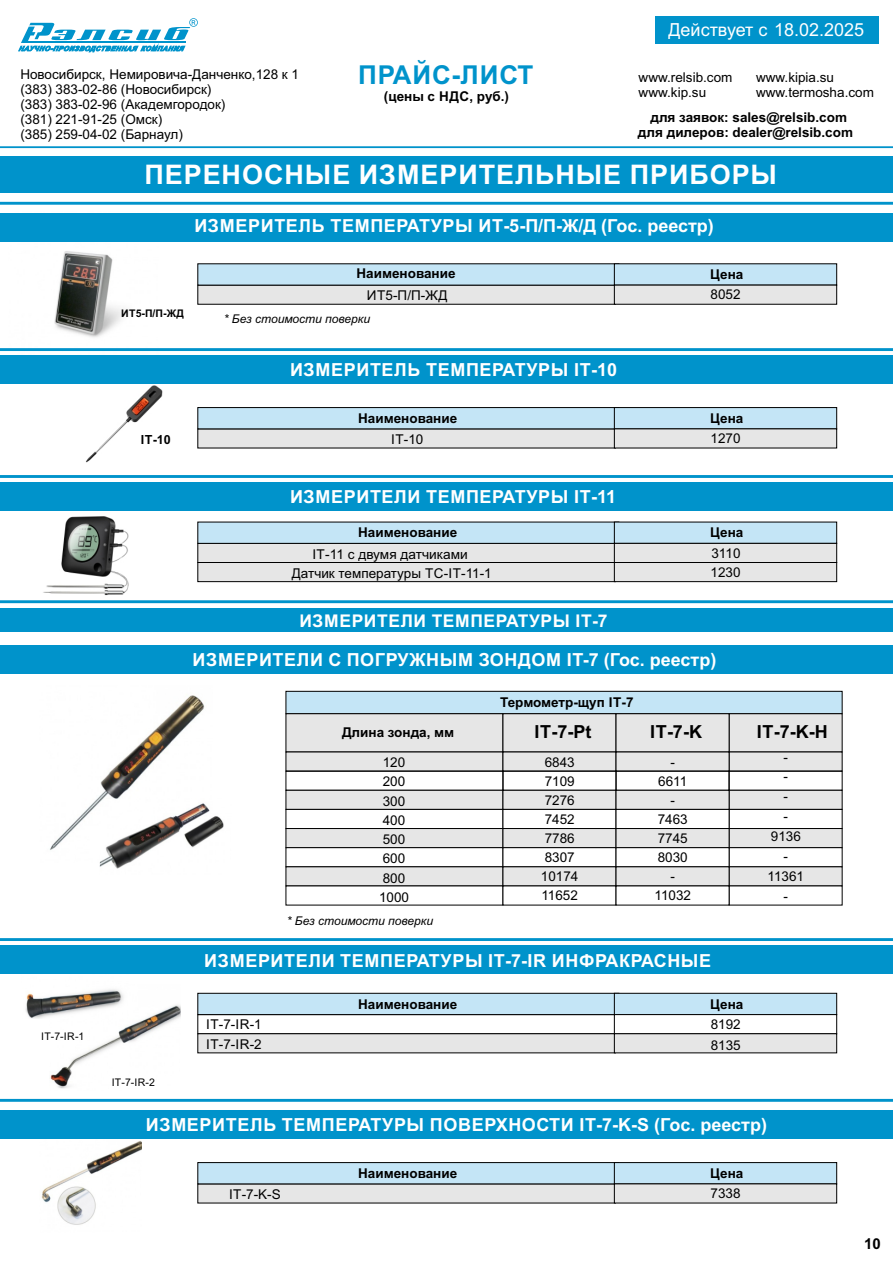
<style>
.page{position:relative;width:893px;height:1263px;background:#fff}
.page>*{position:absolute;margin:0;border:0;box-sizing:border-box;transform-origin:0 0}
.t1{font:700 27px "Arial";letter-spacing:.035em;color:#fff}
.t2{font:700 26.1px "Arial";letter-spacing:.035em;color:#0093cb}
.t3{font:700 18px "Arial";letter-spacing:.035em;color:#fff}
.t4{font:700 18px "Arial";letter-spacing:.035em;color:#000}
.t5{font:18px "Arial";color:#fff}
.t6{font:700 17.55px "Arial";letter-spacing:.035em;color:#fff}
.t7{font:700 15px "Arial";color:#000}
.t8{font:13.5px/19.2px "Arial";color:#000}
.t9{font:700 13.5px/15.1px "Arial";color:#000;text-align:center}
.t10{font:700 12.6px "Arial";color:#000}
.t11{font:italic 12px "Arial";color:#000}
.t12{font:10.5px "Arial";letter-spacing:.035em;color:#000}
.t13{font:700 10.5px "Arial";color:#000}
</style>
<div class="page">
<img style="left:43px;top:516px;width:86px;height:80px">
<img style="left:86px;top:385px;width:77px;height:78px">
<hr style="left:0;top:146px;width:893px;height:2px;background:#0093cb">
<svg style="left:18px;top:18px;width:180px;height:34px"></svg>
<div style="left:0;top:157px;width:893px;height:36px;background:#0093cb"></div>
<svg style="left:197px;top:263px;width:640px;height:42px;background:#c3d3db"></svg>
<svg style="left:285px;top:690px;width:558px;height:82px;background:#cfd8dc"></svg>
<div style="left:285px;top:771px;width:218px;height:20px;border:1px solid #000"></div>
<div style="left:502px;top:771px;width:114px;height:20px;border:1px solid #000"></div>
<div style="left:616px;top:771px;width:113px;height:20px;border:1px solid #000"></div>
<svg style="left:285px;top:789px;width:558px;height:117px"></svg>
<img style="left:50px;top:695px;width:155px;height:155px">
<img style="left:100px;top:798px;width:124px;height:71px">
<svg style="left:197px;top:992px;width:640px;height:62px"></svg>
<svg style="left:197px;top:1162px;width:640px;height:42px;background:#c3d3db"></svg>
<img style="left:50px;top:1005px;width:131px;height:84px">
<img style="left:25px;top:989px;width:103px;height:30px">
<div style="left:0;top:945px;width:893px;height:29px;background:#0093cb"></div>
<hr style="left:0;top:938px;width:893px;height:3px;background:#0093cb">
<img style="left:41px;top:1141px;width:101px;height:84px">
<div style="left:0;top:1110px;width:893px;height:29px;background:#0093cb"></div>
<hr style="left:0;top:1099px;width:893px;height:3px;background:#0093cb">
<img style="left:54px;top:251px;width:69px;height:87px">
<div style="left:0;top:213px;width:893px;height:29px;background:#0093cb"></div>
<hr style="left:0;top:202px;width:893px;height:3px;background:#0093cb">
<div style="left:0;top:608px;width:893px;height:24px;background:#0093cb"></div>
<hr style="left:0;top:600px;width:893px;height:3px;background:#0093cb">
<div style="left:0;top:645px;width:893px;height:29px;background:#0093cb"></div>
<svg style="left:197px;top:407px;width:640px;height:42px;background:#c3d3db"></svg>
<div style="left:0;top:355px;width:893px;height:29px;background:#0093cb"></div>
<hr style="left:0;top:348px;width:893px;height:3px;background:#0093cb">
<div style="left:655px;top:16px;width:224px;height:27px;background:#0093cb"></div>
<div style="left:0;top:482px;width:893px;height:29px;background:#0093cb"></div>
<hr style="left:0;top:475px;width:893px;height:3px;background:#0093cb">
<svg style="left:197px;top:521px;width:640px;height:61px;background:#cbd6db"></svg>
<p class="t8" style="left:20px;top:67px;width:280px;line-height:15.1px">Новосибирск, Немировича-Данченко,128 к 1 (383) 383-02-86 (Новосибирск)<br>(383) 383-02-96 (Академгородок)<br>(381) 221-91-25 (Омск)<br>(385) 259-04-02 (Барнаул)</p>
<h3 class="t5" style="left:668px;top:23px;width:197px">Действует с 18.02.2025</h3>
<h2 class="t2" style="left:358px;top:65px;width:177px">ПРАЙС-ЛИСТ</h2>
<p class="t8" style="left:639px;top:71px;width:95px;line-height:15.1px">www.relsib.com www.kip.su</p>
<p class="t8" style="left:756px;top:69px;width:80px">www.kipia.su</p>
<p class="t9" style="left:384px;top:90px;width:127px">(цены с НДС, руб.)</p>
<p class="t8" style="left:756px;top:84px;width:119px">www.termosha.com</p>
<p class="t9" style="left:638px;top:111px;width:217px">для заявок: sales@relsib.com для дилеров: dealer@relsib.com</p>
<h1 class="t1" style="left:144px;top:165px;width:634px">ПЕРЕНОСНЫЕ ИЗМЕРИТЕЛЬНЫЕ ПРИБОРЫ</h1>
<h3 class="t3" style="left:194px;top:219px;width:521px">ИЗМЕРИТЕЛЬ ТЕМПЕРАТУРЫ ИТ-5-П/П-Ж/Д (Гос. реестр)</h3>
<p class="t12" style="left:41px;top:1032px;width:45px">IT-7-IR-1</p>
<p class="t13" style="left:121px;top:310px;width:64px">ИТ5-П/П-ЖД</p>
<p class="t10" style="left:141px;top:435px;width:31px">IT-10</p>
<p class="t9" style="left:357px;top:267px;width:101px">Наименование</p>
<p class="t9" style="left:710px;top:268px;width:35px">Цена</p>
<p class="t8" style="left:367px;top:287px;width:82px">ИТ5-П/П-ЖД</p>
<p class="t8" style="left:710px;top:286px;width:32px">8052</p>
<p class="t11" style="left:224px;top:314px;width:148px">* Без стоимости поверки</p>
<h3 class="t3" style="left:290px;top:363px;width:328px">ИЗМЕРИТЕЛЬ ТЕМПЕРАТУРЫ IT-10</h3>
<p class="t9" style="left:358px;top:412px;width:101px">Наименование</p>
<p class="t9" style="left:710px;top:412px;width:35px">Цена</p>
<p class="t8" style="left:391px;top:431px;width:34px">IT-10</p>
<p class="t8" style="left:710px;top:430px;width:32px">1270</p>
<p class="t12" style="left:112px;top:1079px;width:45px">IT-7-IR-2</p>
<h3 class="t3" style="left:290px;top:490px;width:327px">ИЗМЕРИТЕЛИ ТЕМПЕРАТУРЫ IT-11</h3>
<p class="t9" style="left:358px;top:526px;width:101px">Наименование</p>
<p class="t8" style="left:292px;top:565px;width:201px">Датчик температуры ТС-IT-11-1</p>
<p class="t8" style="left:710px;top:564px;width:32px">1230</p>
<p class="t9" style="left:710px;top:526px;width:35px">Цена</p>
<p class="t8" style="left:312px;top:546px;width:157px">IT-11 с двумя датчиками</p>
<p class="t8" style="left:711px;top:545px;width:31px">3110</p>
<p class="t6" style="left:299px;top:614px;width:310px">ИЗМЕРИТЕЛИ ТЕМПЕРАТУРЫ IT-7</p>
<h3 class="t3" style="left:193px;top:653px;width:525px">ИЗМЕРИТЕЛИ С ПОГРУЖНЫМ ЗОНДОМ IT-7 (Гос. реестр)</h3>
<p class="t9" style="left:500px;top:696px;width:135px">Термометр-щуп IT-7</p>
<p class="t9" style="left:342px;top:725px;width:114px">Длина зонда, мм</p>
<h3 class="t4" style="left:534px;top:725px;width:58px">IT-7-Pt</h3>
<h3 class="t4" style="left:650px;top:725px;width:53px">IT-7-K</h3>
<h3 class="t4" style="left:757px;top:725px;width:72px">IT-7-K-H</h3>
<p class="t8" style="left:654px;top:754px;width:38px;text-align:center">-<br>6611 -<br>7463<br>7745<br>8030 -<br>11032</p>
<p class="t8" style="left:768px;top:748px;width:38px;line-height:20px;text-align:center">-<br>-<br>-<br>-<br>9136 -<br>11361 -</p>
<p class="t8" style="left:379px;top:754px;width:32px">120<br>200<br>300<br>400<br>500<br>600<br>800<br>1000</p>
<p class="t8" style="left:541px;top:754px;width:39px">6843<br>7109<br>7276<br>7452<br>7786<br>8307<br>10174<br>11652</p>
<p class="t11" style="left:287px;top:916px;width:148px">* Без стоимости поверки</p>
<h3 class="t3" style="left:204px;top:954px;width:508px">ИЗМЕРИТЕЛИ ТЕМПЕРАТУРЫ IT-7-IR ИНФРАКРАСНЫЕ</h3>
<p class="t8" style="left:206px;top:1015px;width:57px;line-height:19.8px">IT-7-IR-1<br>IT-7-IR-2</p>
<p class="t9" style="left:358px;top:997px;width:101px">Наименование</p>
<p class="t9" style="left:710px;top:998px;width:35px">Цена</p>
<p class="t8" style="left:711px;top:1015px;width:32px">8192</p>
<p class="t8" style="left:711px;top:1036px;width:32px">8135</p>
<h3 class="t3" style="left:146px;top:1118px;width:623px">ИЗМЕРИТЕЛЬ ТЕМПЕРАТУРЫ ПОВЕРХНОСТИ IT-7-K-S (Гос. реестр)</h3>
<p class="t9" style="left:358px;top:1167px;width:101px">Наименование</p>
<p class="t9" style="left:710px;top:1167px;width:35px">Цена</p>
<p class="t8" style="left:229px;top:1186px;width:53px">IT-7-K-S</p>
<p class="t8" style="left:710px;top:1185px;width:32px">7338</p>
<p class="t7" style="left:864px;top:1238px;width:18px">10</p>
</div>
